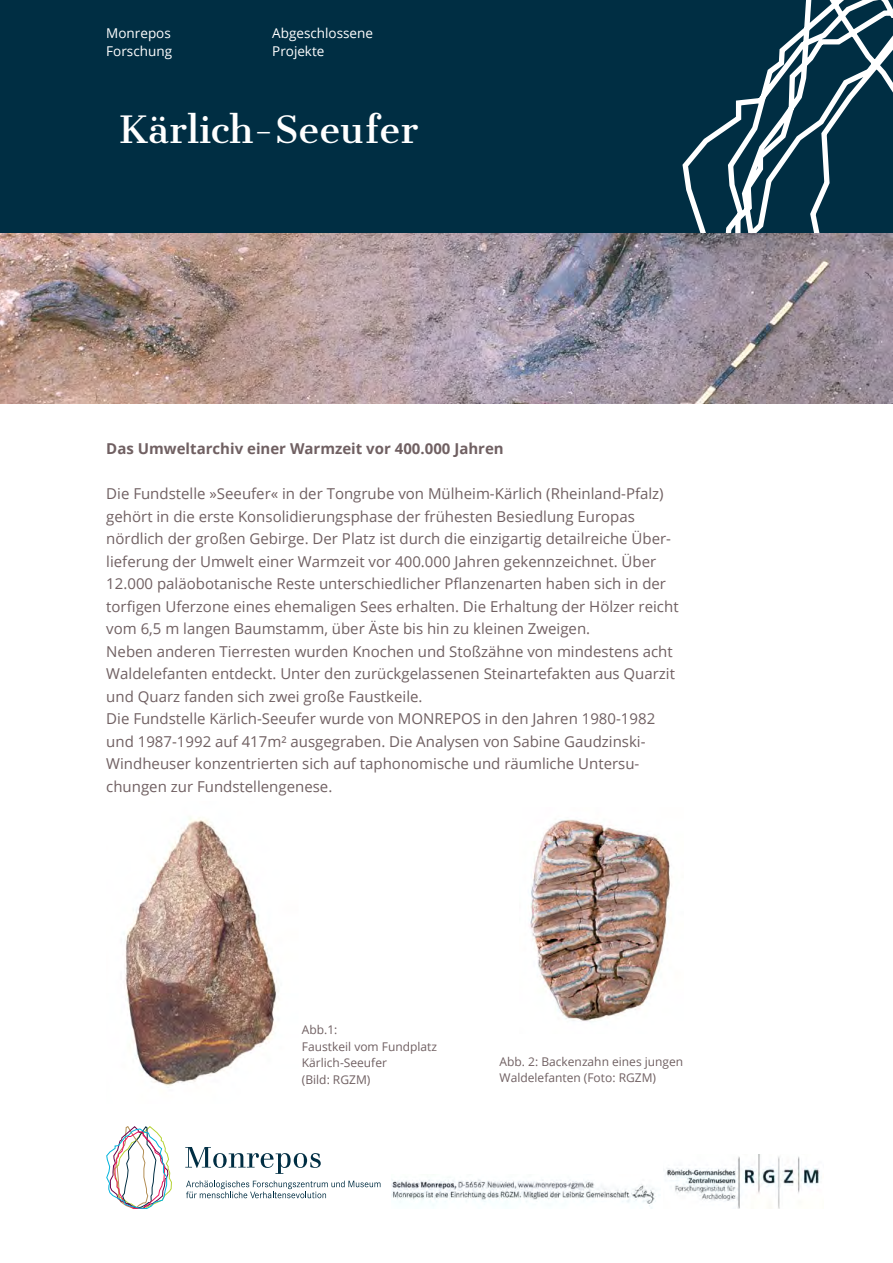
<style>
.page{position:relative;width:893px;height:1263px;background:#fff}
.page>*{position:absolute;margin:0;border:0;box-sizing:border-box;transform-origin:0 0}
.t1{font:36px "Cantata One";color:#fff}
.t2{font:15px/22.5px "Open Sans";color:#706062}
.t3{font:700 15px "Open Sans";color:#706062}
.t4{font:13.5px/18px "Open Sans";color:#fff}
.t5{font:12px/16.5px "Open Sans";color:#706062}
</style>
<div class="page">
<img style="left:106px;top:1126px;width:66px;height:83px">
<svg style="left:185px;top:1147px;width:136px;height:27px"></svg>
<svg style="left:186px;top:1180px;width:195px;height:18px"></svg>
<img style="left:391px;top:1179px;width:265px;height:30px">
<img style="left:665px;top:1155px;width:155px;height:54px">
<div style="left:0;top:0;width:893px;height:234px;background:#002e43"></div>
<svg style="left:682px;top:0;width:211px;height:234px"></svg>
<img style="left:530px;top:819px;width:142px;height:202px">
<img style="left:123px;top:817px;width:156px;height:271px">
<img style="left:0;top:234px;width:893px;height:170px">
<p class="t4" style="left:106px;top:24px;width:67px">Monrepos<br>Forschung</p>
<p class="t4" style="left:272px;top:24px;width:102px">Abgeschlossene<br>Projekte</p>
<h1 class="t1" style="left:118px;top:107px;width:302px">Kärlich-Seeufer</h1>
<p class="t3" style="left:106px;top:438px;width:399px">Das Umweltarchiv einer Warmzeit vor 400.000 Jahren</p>
<p class="t2" style="left:106px;top:482px;width:574px">Die Fundstelle »Seeufer« in der Tongrube von Mülheim-Kärlich (Rheinland-Pfalz) gehört in die erste Konsolidierungsphase der frühesten Besiedlung Europas nördlich der großen Gebirge. Der Platz ist durch die einzigartig detailreiche Über&shy;lieferung der Umwelt einer Warmzeit vor 400.000 Jahren gekennzeichnet. Über 12.000 paläobotanische Reste unterschiedlicher Pflanzenarten haben sich in der torfigen Uferzone eines ehemaligen Sees erhalten. Die Erhaltung der Hölzer reicht vom 6,5 m langen Baumstamm, über Äste bis hin zu kleinen Zweigen.<br>Neben anderen Tierresten wurden Knochen und Stoßzähne von mindestens acht Waldelefanten entdeckt. Unter den zurückgelassenen Steinartefakten aus Quarzit und Quarz fanden sich zwei große Faustkeile.<br>Die Fundstelle Kärlich-Seeufer wurde von MONREPOS in den Jahren 1980-1982 und 1987-1992 auf 417m² ausgegraben. Die Analysen von Sabine Gaudzinski-Windheuser konzentrierten sich auf taphonomische und räumliche Untersu&shy;chungen zur Fundstellengenese.</p>
<p class="t5" style="left:302px;top:1021px;width:137px">Abb.1:<br>Faustkeil vom Fundplatz<br>Kärlich-Seeufer<br>(Bild: RGZM)</p>
<p class="t5" style="left:500px;top:1053px;width:185px">Abb. 2: Backenzahn eines jungen<br>Waldelefanten (Foto: RGZM)</p>
</div>
